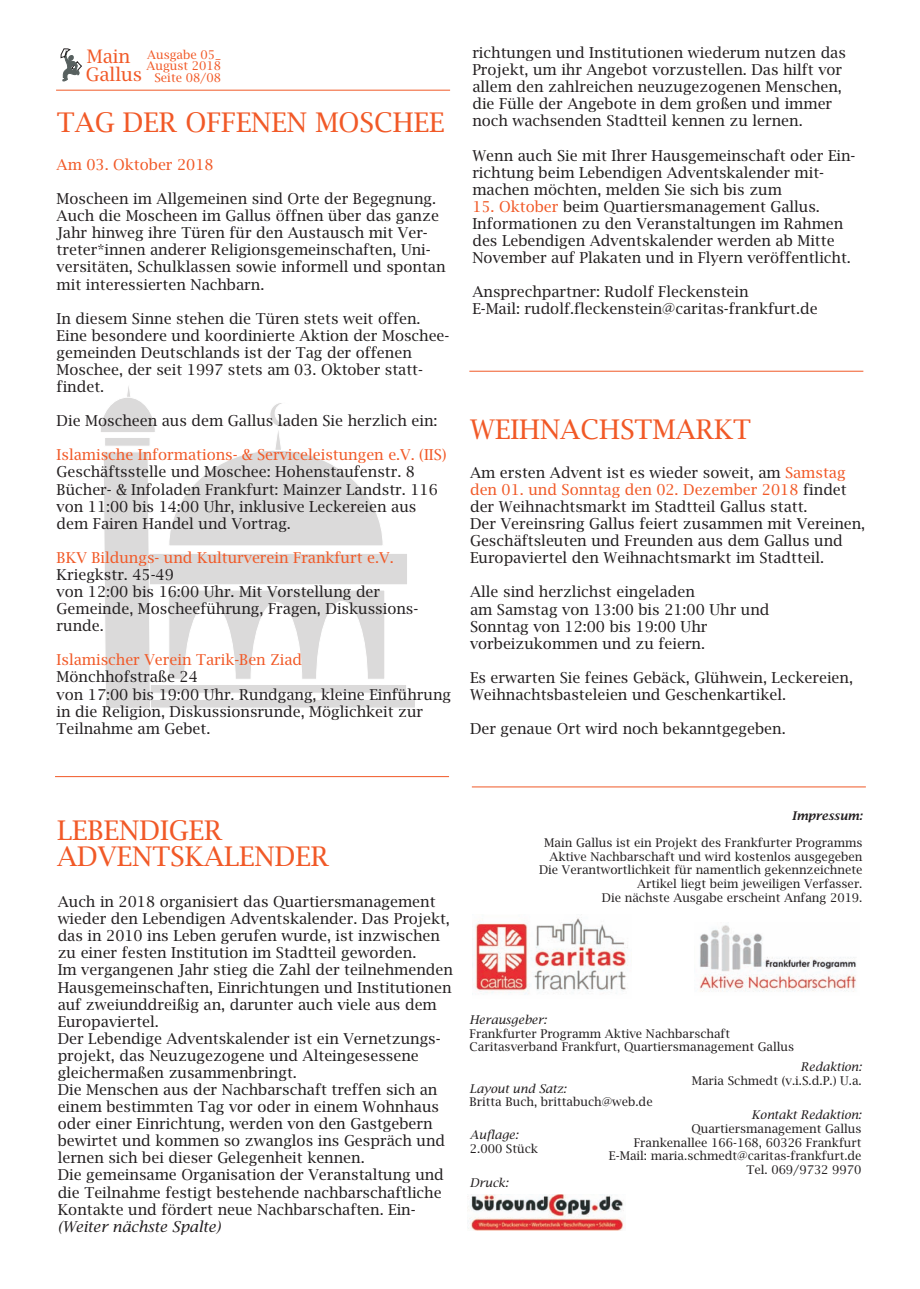
<style>
.page{position:relative;width:920px;height:1289px;background:#fff}
.page>*{position:absolute;margin:0;border:0;box-sizing:border-box;transform-origin:0 0}
.t1{font:27px/25.8px "Lucida Bright";color:#f15927}
.t2{font:18.6px "Lucida Bright";color:#f15927}
.t3{font:15px/17.1px "Lucida Bright";color:#231f20}
.t4{font:15px "Lucida Bright";color:#f15927}
.t5{font:italic 15px "Lucida Bright";color:#231f20}
.t6{font:12px/13.6px "Lucida Bright";color:#231f20;text-align:right}
.t7{font:italic 12px "Lucida Bright";color:#231f20}
.t8{font:12px/11.6px "Lucida Bright";color:#f15927;text-align:right}
.t9{font:italic 700 12px "Lucida Bright";color:#231f20}
.s1{font-size:18.6px}
.s2{color:#f15927}
</style>
<div class="page">
<img style="left:472px;top:914px;width:156px;height:81px">
<img style="left:699px;top:925px;width:158px;height:67px">
<img style="left:468px;top:1194px;width:156px;height:36px">
<svg style="left:471px;top:786px;width:395px;height:1px"></svg>
<svg style="left:61px;top:48px;width:21px;height:33px"></svg>
<svg style="left:56px;top:89px;width:395px;height:2px"></svg>
<svg style="left:469px;top:370px;width:395px;height:2px"></svg>
<svg style="left:55px;top:776px;width:395px;height:1px"></svg>
<svg style="left:101px;top:386px;width:54px;height:46px"></svg>
<div style="left:169px;top:590px;width:216px;height:89px;background:#dbdada;border:1px solid #fff"></div>
<div style="left:131px;top:699px;width:284px;height:9px;background:#dbdada;border:1px solid #fff"></div>
<div style="left:146px;top:684px;width:261px;height:9px;background:#dbdada;border:1px solid #fff"></div>
<div style="left:147px;top:553px;width:261px;height:32px;background:#dbdada;border:1px solid #fff"></div>
<svg style="left:104px;top:452px;width:47px;height:256px;background:#dddcdc"></svg>
<svg style="left:184px;top:602px;width:51px;height:77px"></svg>
<svg style="left:251px;top:602px;width:51px;height:77px"></svg>
<svg style="left:316px;top:601px;width:51px;height:78px"></svg>
<div style="left:104px;top:437px;width:46px;height:9px;background:#dbdada;border:1px solid #fff"></div>
<svg style="left:169px;top:431px;width:214px;height:115px"></svg>
<svg style="left:270px;top:402px;width:24px;height:25px"></svg>
<div style="left:275px;top:403px;width:20px;height:20px;background:#fff;border:1px solid #fff;border-radius:50%"></div>
<p class="t8" style="left:87px;top:49px;width:136px"><span class="s1">Main</span> Ausgabe 05_<br>August 2018<br>Seite 08/08</p>
<p class="t2" style="left:86px;top:64px;width:58px">Gallus</p>
<h1 class="t1" style="left:57px;top:110px;width:389px">TAG DER OFFENEN MOSCHEE</h1>
<p class="t4" style="left:57px;top:156px;width:158px">Am 03. Oktober 2018</p>
<p class="t3" style="left:57px;top:190px;width:390px">Moscheen im Allgemeinen sind Orte der Begegnung.<br>Auch die Moscheen im Gallus öffnen über das ganze Jahr hinweg ihre Türen für den Austausch mit Ver&shy;treter*innen anderer Religionsgemeinschaften, Uni&shy;versitäten, Schulklassen sowie informell und spontan mit interessierten Nachbarn.</p>
<p class="t3" style="left:57px;top:310px;width:394px">In diesem Sinne stehen die Türen stets weit offen.<br>Eine besondere und koordinierte Aktion der Moschee&shy;gemeinden Deutschlands ist der Tag der offenen Moschee, der seit 1997 stets am 03. Oktober statt&shy;findet.</p>
<p class="t3" style="left:57px;top:412px;width:382px">Die Moscheen aus dem Gallus laden Sie herzlich ein:</p>
<p class="t3" style="left:57px;top:464px;width:382px">Geschäftsstelle und Moschee: Hohenstaufenstr. 8<br>Bücher- &amp; Infoladen Frankfurt: Mainzer Landstr. 116 von 11:00 bis 14:00 Uhr, inklusive Leckereien aus dem Fairen Handel und Vortrag.</p>
<p class="t3" style="left:57px;top:566px;width:363px">Kriegkstr. 45-49<br>von 12:00 bis 16:00 Uhr. Mit Vorstellung der<br>Gemeinde, Moscheeführung, Fragen, Diskussions&shy;runde.</p>
<p class="t3" style="left:57px;top:668px;width:396px">Mönchhofstraße 24<br>von 17:00 bis 19:00 Uhr. Rundgang, kleine Einführung in die Religion, Diskussionsrunde, Möglichkeit zur Teilnahme am Gebet.</p>
<p class="t4" style="left:57px;top:446px;width:391px">Islamische Informations- &amp; Serviceleistungen e.V. (IIS)</p>
<p class="t4" style="left:57px;top:549px;width:338px">BKV Bildungs- und Kulturverein Frankfurt e.V.</p>
<p class="t4" style="left:57px;top:651px;width:247px">Islamischer Verein Tarik-Ben Ziad</p>
<p class="t3" style="left:472px;top:44px;width:375px">richtungen und Institutionen wiederum nutzen das Projekt, um ihr Angebot vorzustellen. Das hilft vor allem den zahlreichen neuzugezogenen Menschen, die Fülle der Angebote in dem großen und immer noch wachsenden Stadtteil kennen zu lernen.</p>
<p class="t3" style="left:472px;top:147px;width:384px">Wenn auch Sie mit Ihrer Hausgemeinschaft oder Ein&shy;richtung beim Lebendigen Adventskalender mit&shy;machen möchten, melden Sie sich bis zum</p>
<p class="t3" style="left:472px;top:198px;width:380px"><span class="s2">15. Oktober</span> beim Quartiersmanagement Gallus.<br>Informationen zu den Veranstaltungen im Rahmen des Lebendigen Adventskalender werden ab Mitte November auf Plakaten und in Flyern veröffentlicht.</p>
<p class="t3" style="left:472px;top:283px;width:347px">Ansprechpartner: Rudolf Fleckenstein<br>E-Mail: rudolf.fleckenstein@caritas-frankfurt.de</p>
<h1 class="t1" style="left:470px;top:417px;width:282px">WEIHNACHSTMARKT</h1>
<p class="t3" style="left:470px;top:464px;width:397px">Am ersten Advent ist es wieder soweit, am <span class="s2">Samstag den 01. und Sonntag den 02. Dezember 2018</span> findet der Weihnachtsmarkt im Stadtteil Gallus statt.<br>Der Vereinsring Gallus feiert zusammen mit Vereinen, Geschäftsleuten und Freunden aus dem Gallus und Europaviertel den Weihnachtsmarkt im Stadtteil.</p>
<p class="t3" style="left:470px;top:584px;width:301px">Alle sind herzlichst eingeladen<br>am Samstag von 13:00 bis 21:00 Uhr und<br>Sonntag von 12:00 bis 19:00 Uhr vorbeizukommen und zu feiern.</p>
<p class="t3" style="left:470px;top:669px;width:384px">Es erwarten Sie feines Gebäck, Glühwein, Leckereien,<br>Weihnachtsbasteleien und Geschenkartikel.</p>
<p class="t3" style="left:470px;top:720px;width:317px">Der genaue Ort wird noch bekanntgegeben.</p>
<h1 class="t1" style="left:57px;top:818px;width:273px">LEBENDIGER<br>ADVENTSKALENDER</h1>
<p class="t3" style="left:58px;top:893px;width:397px">Auch in 2018 organisiert das Quartiersmanagement wieder den Lebendigen Adventskalender. Das Projekt, das in 2010 ins Leben gerufen wurde, ist inzwischen zu einer festen Institution im Stadtteil geworden.<br>Im vergangenen Jahr stieg die Zahl der teilnehmenden Hausgemeinschaften, Einrichtungen und Institutionen auf zweiunddreißig an, darunter auch viele aus dem Europaviertel.<br>Der Lebendige Adventskalender ist ein Vernetzungs&shy;projekt, das Neuzugezogene und Alteingesessene gleichermaßen zusammenbringt.<br>Die Menschen aus der Nachbarschaft treffen sich an einem bestimmten Tag vor oder in einem Wohnhaus oder einer Einrichtung, werden von den Gastgebern bewirtet und kommen so zwanglos ins Gespräch und lernen sich bei dieser Gelegenheit kennen.<br>Die gemeinsame Organisation der Veranstaltung und die Teilnahme festigt bestehende nachbarschaftliche</p>
<p class="t5" style="left:58px;top:1217px;width:164px">(Weiter nächste Spalte)</p>
<p class="t3" style="left:58px;top:1200px;width:359px">Kontakte und fördert neue Nachbarschaften. Ein-</p>
<p class="t9" style="left:791px;top:808px;width:72px">Impressum:</p>
<p class="t6" style="left:539px;top:836px;width:325px">Main Gallus ist ein Projekt des Frankfurter Programms Aktive Nachbarschaft und wird kostenlos ausgegeben Die Verantwortlichkeit für namentlich gekennzeichnete Artikel liegt beim jeweiligen Verfasser.<br>Die nächste Ausgabe erscheint Anfang 2019.</p>
<p class="t7" style="left:469px;top:1012px;width:78px">Herausgeber:</p>
<p class="t6" style="left:469px;top:1026px;width:326px;text-align:left">Frankfurter Programm Aktive Nachbarschaft<br>Caritasverband Frankfurt, Quartiersmanagement Gallus</p>
<p class="t7" style="left:800px;top:1060px;width:62px">Redaktion:</p>
<p class="t6" style="left:691px;top:1074px;width:171px">Maria Schmedt (v.i.S.d.P.) U.a.</p>
<p class="t7" style="left:469px;top:1081px;width:98px">Layout und Satz:</p>
<p class="t6" style="left:469px;top:1095px;width:185px">Britta Buch, brittabuch@web.de</p>
<p class="t7" style="left:470px;top:1128px;width:50px">Auflage:</p>
<p class="t6" style="left:470px;top:1141px;width:70px">2.000 Stück</p>
<p class="t7" style="left:470px;top:1176px;width:40px">Druck:</p>
<p class="t7" style="left:751px;top:1108px;width:111px">Kontakt Redaktion:</p>
<p class="t6" style="left:609px;top:1122px;width:254px">Quartiersmanagement Gallus<br>Frankenallee 166-168, 60326 Frankfurt E-Mail: maria.schmedt@caritas-frankfurt.de Tel. 069/9732 9970</p>
</div>
